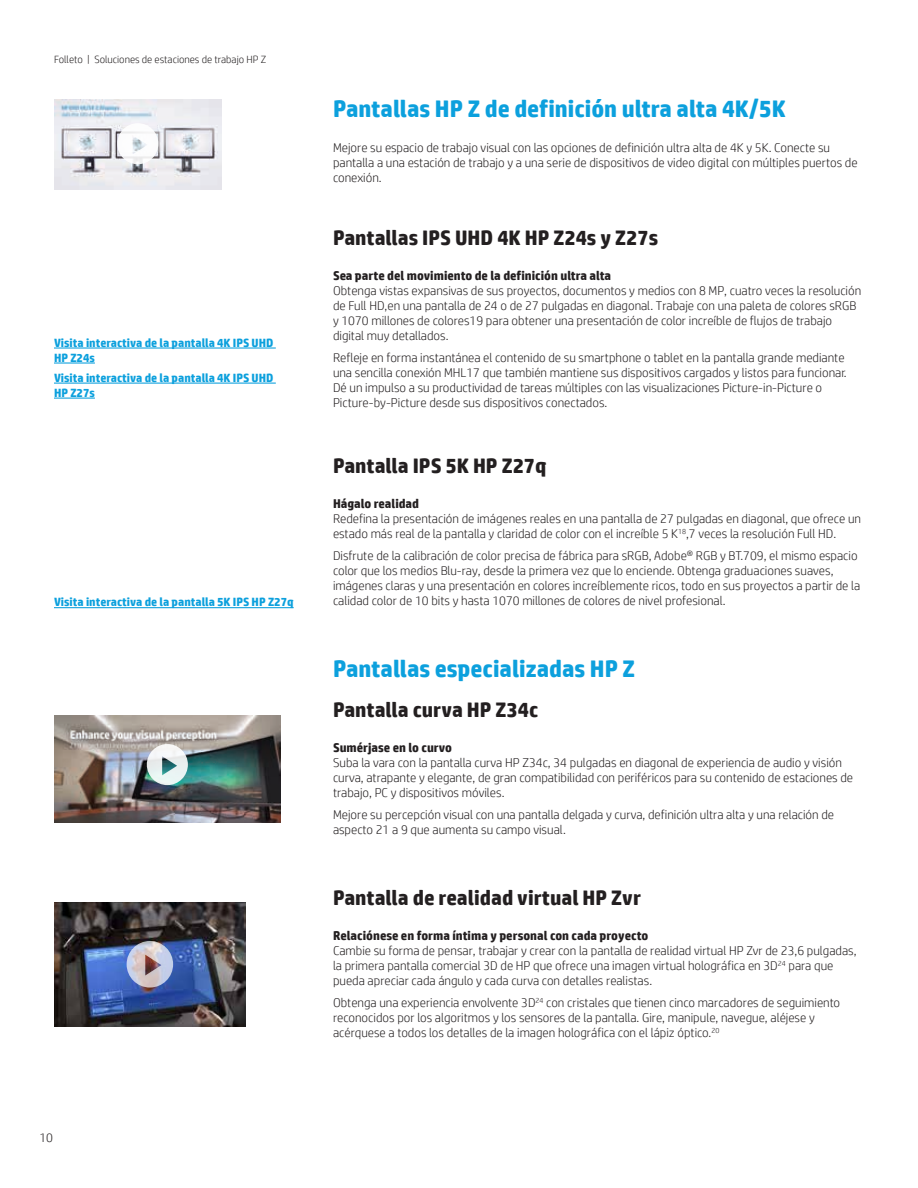
<style>
.page{position:relative;width:918px;height:1188px;background:#fff}
.page>*{position:absolute;margin:0;border:0;box-sizing:border-box;transform-origin:0 0}
.Subhead_14_16_bold_b{font:700 24px "HP Simplified";color:#0ca0dd}
.Body{font:700 24px "HP Simplified";color:#0ca0dd}
.Subhead_14_16_bold_b-2{font:700 21px "HP Simplified";color:#231f20}
.Body_header_bold{font:700 21px "HP Simplified";color:#231f20}
.Body-2{font:300 12.75px/15px "HP Simplified";color:#231f20}
.Body_before_bullet{font:300 12.75px/15px "HP Simplified";color:#231f20}
.Body_header_bold-2{font:700 12.75px "HP Simplified";color:#231f20}
.Sidebar_header{font:700 12px/15px "HP Simplified";color:#0ca0dd}
.Title_descriptor{font:300 10.5px "HP Simplified";color:#231f20}
</style>
<div class="page">
<hr style="left:54px;top:347px;width:222px;height:2px;background:#0ca0dd">
<hr style="left:54px;top:362px;width:41px;height:2px;background:#0ca0dd">
<hr style="left:54px;top:607px;width:240px;height:1px;background:#0ca0dd">
<hr style="left:54px;top:383px;width:222px;height:1px;background:#0ca0dd">
<hr style="left:54px;top:398px;width:41px;height:1px;background:#0ca0dd">
<img style="left:54px;top:715px;width:227px;height:108px">
<svg style="left:147px;top:744px;width:41px;height:41px"></svg>
<img style="left:54px;top:99px;width:168px;height:90px">
<svg style="left:117px;top:123px;width:41px;height:41px"></svg>
<img style="left:54px;top:902px;width:192px;height:124px">
<svg style="left:127px;top:941px;width:46px;height:47px"></svg>
<p class="Title_descriptor" style="left:54px;top:53px;width:214px">Folleto | Soluciones de estaciones de trabajo HP Z</p>
<p class="Sidebar_header" style="left:54px;top:335px;width:221px">Visita interactiva de la pantalla 4K IPS UHD<br>HP Z24s</p>
<p class="Sidebar_header" style="left:54px;top:370px;width:221px">Visita interactiva de la pantalla 4K IPS UHD<br>HP Z27s</p>
<p class="Sidebar_header" style="left:54px;top:595px;width:241px">Visita interactiva de la pantalla 5K IPS HP Z27q</p>
<p class="Body-2" style="left:39px;top:1130px;width:15px">10</p>
<p class="Subhead_14_16_bold_b" style="left:333px;top:95px;width:454px">Pantallas HP Z de definición ultra alta 4K/5K</p>
<p class="Body-2" style="left:333px;top:140px;width:526px">Mejore su espacio de trabajo visual con las opciones de definición ultra alta de 4K y 5K. Conecte su pantalla a una estación de trabajo y a una serie de dispositivos de video digital con múltiples puertos de conexión.</p>
<p class="Body_header_bold" style="left:333px;top:225px;width:327px">Pantallas IPS UHD 4K HP Z24s y Z27s</p>
<p class="Body_header_bold-2" style="left:333px;top:268px;width:280px">Sea parte del movimiento de la definición ultra alta</p>
<p class="Body_before_bullet" style="left:333px;top:283px;width:530px">Obtenga vistas expansivas de sus proyectos, documentos y medios con 8 MP, cuatro veces la resolución de Full HD,en una pantalla de 24 o de 27 pulgadas en diagonal. Trabaje con una paleta de colores sRGB y 1070 millones de colores19 para obtener una presentación de color increíble de flujos de trabajo digital muy detallados.</p>
<p class="Body-2" style="left:333px;top:350px;width:515px">Refleje en forma instantánea el contenido de su smartphone o tablet en la pantalla grande mediante una sencilla conexión MHL17 que también mantiene sus dispositivos cargados y listos para funcionar.<br>Dé un impulso a su productividad de tareas múltiples con las visualizaciones Picture-in-Picture o Picture-by-Picture desde sus dispositivos conectados.</p>
<p class="Body_header_bold" style="left:333px;top:453px;width:215px">Pantalla IPS 5K HP Z27q</p>
<p class="Body_header_bold-2" style="left:333px;top:496px;width:88px">Hágalo realidad</p>
<p class="Body_before_bullet" style="left:333px;top:511px;width:530px">Redefina la presentación de imágenes reales en una pantalla de 27 pulgadas en diagonal, que ofrece un estado más real de la pantalla y claridad de color con el increíble 5 K<sup>18</sup>,7 veces la resolución Full HD.</p>
<p class="Body-2" style="left:333px;top:548px;width:529px">Disfrute de la calibración de color precisa de fábrica para sRGB, Adobe® RGB y BT.709, el mismo espacio color que los medios Blu-ray, desde la primera vez que lo enciende. Obtenga graduaciones suaves, imágenes claras y una presentación en colores increíblemente ricos, todo en sus proyectos a partir de la calidad color de 10 bits y hasta 1070 millones de colores de nivel profesional.</p>
<p class="Body" style="left:333px;top:654px;width:304px">Pantallas especializadas HP Z</p>
<p class="Subhead_14_16_bold_b-2" style="left:333px;top:697px;width:207px">Pantalla curva HP Z34c</p>
<p class="Body_header_bold-2" style="left:333px;top:740px;width:121px">Sumérjase en lo curvo</p>
<p class="Body_before_bullet" style="left:333px;top:755px;width:522px">Suba la vara con la pantalla curva HP Z34c, 34 pulgadas en diagonal de experiencia de audio y visión curva, atrapante y elegante, de gran compatibilidad con periféricos para su contenido de estaciones de trabajo, PC y dispositivos móviles.</p>
<p class="Body-2" style="left:333px;top:807px;width:503px">Mejore su percepción visual con una pantalla delgada y curva, definición ultra alta y una relación de aspecto 21 a 9 que aumenta su campo visual.</p>
<p class="Subhead_14_16_bold_b-2" style="left:333px;top:885px;width:310px">Pantalla de realidad virtual HP Zvr</p>
<p class="Body_header_bold-2" style="left:333px;top:928px;width:317px">Relaciónese en forma íntima y personal con cada proyecto</p>
<p class="Body_before_bullet" style="left:333px;top:943px;width:525px">Cambie su forma de pensar, trabajar y crear con la pantalla de realidad virtual HP Zvr de 23,6 pulgadas, la primera pantalla comercial 3D de HP que ofrece una imagen virtual holográfica en 3D<sup>24</sup> para que pueda apreciar cada ángulo y cada curva con detalles realistas.</p>
<p class="Body-2" style="left:333px;top:995px;width:509px">Obtenga una experiencia envolvente 3D<sup>24</sup> con cristales que tienen cinco marcadores de seguimiento reconocidos por los algoritmos y los sensores de la pantalla. Gire, manipule, navegue, aléjese y acérquese a todos los detalles de la imagen holográfica con el lápiz óptico.<sup>20</sup></p>
</div>
